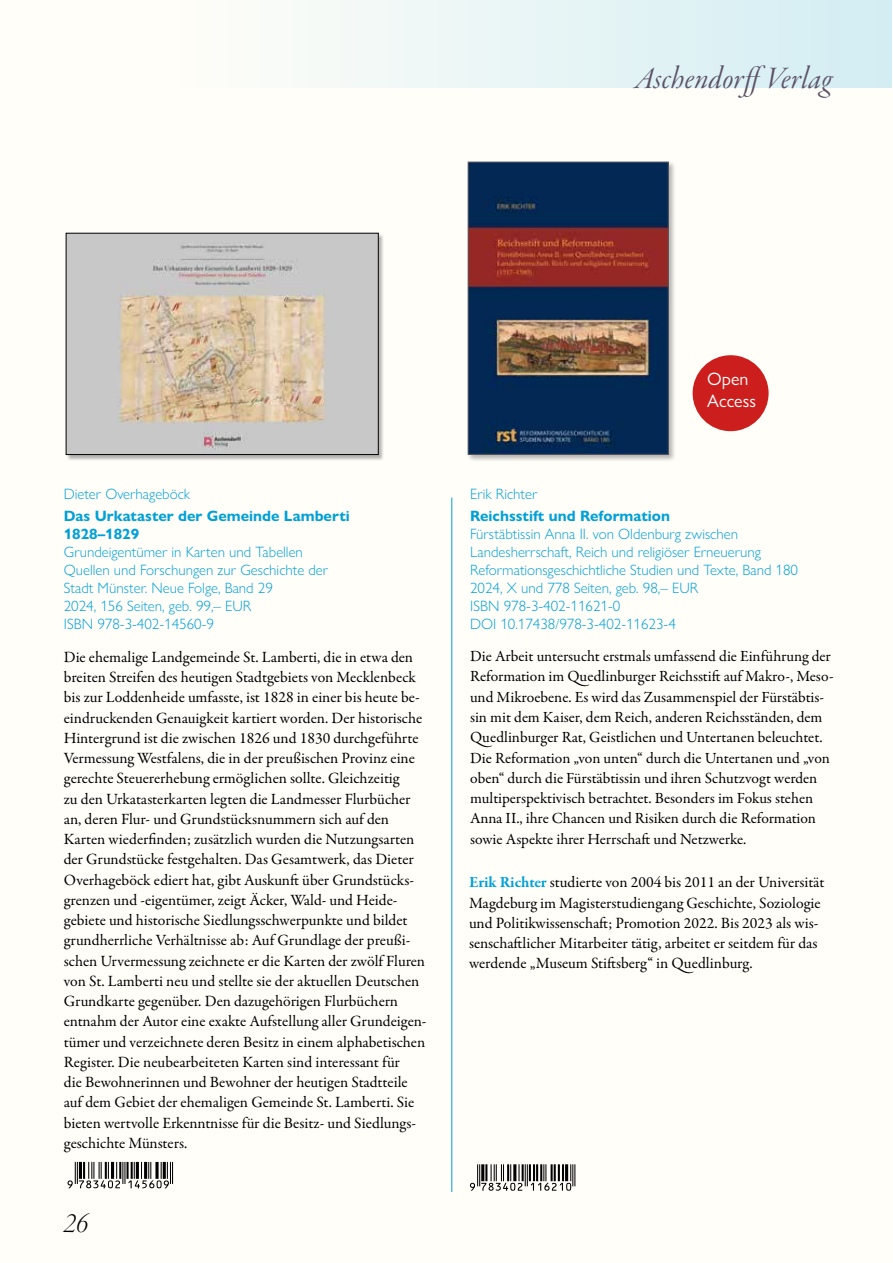
<style>
.page{position:relative;width:893px;height:1263px;background:#fffef9}
.page>*{position:absolute;margin:0;border:0;box-sizing:border-box;transform-origin:0 0}
.t1{font:33px "Garamond Premr Pro It Disp";letter-spacing:.01em;color:#5c5268}
.t2{font:30px "Garamond Premr Pro Lt It Disp";color:#000}
.t3{font:18px/21.6px "Gill Sans Nova";color:#fff}
.t4{font:15.75px/20.2px "Garamond Premr Pro";color:#000}
.t5{font:15.6px/20.2px "Garamond Premr Pro";color:#000}
.t6{font:300 15px/18px "Gill Sans Nova";color:#00a0d8}
.t7{font:700 15px/18px "Gill Sans Nova";color:#00a0d8}
.s1{font-weight:700;color:#00a0d8}
</style>
<div class="page">
<hr style="left:451px;top:497px;width:1px;height:695px;background:#00a0d8">
<div style="left:0;top:0;width:892px;height:87px;background:linear-gradient(to right,#fffffa,#d4eef3)"></div>
<div style="left:466px;top:160px;width:210px;height:302px;background:#000;opacity:.3"></div>
<img style="left:470px;top:164px;width:196px;height:288px">
<div style="left:468px;top:162px;width:200px;height:292px;border:1px solid #5a5964"></div>
<div style="left:66px;top:233px;width:318px;height:228px;background:#000;opacity:.3"></div>
<img style="left:68px;top:235px;width:308px;height:218px">
<div style="left:66px;top:233px;width:312px;height:222px;border:1px solid #000"></div>
<svg style="left:68px;top:1162px;width:105px;height:26px"></svg>
<svg style="left:470px;top:1164px;width:105px;height:27px"></svg>
<div style="left:693px;top:355px;width:76px;height:76px;background:#cc1f1d;border-radius:50%"></div>
<h1 class="t1" style="left:635px;top:61px;width:199px">AschendorffVerlag</h1>
<p class="t6" style="left:64px;top:485px;width:128px">Dieter Overhageböck</p>
<p class="t7" style="left:64px;top:507px;width:288px">Das Urkataster der Gemeinde Lamberti<br>1828–1829</p>
<p class="t6" style="left:64px;top:543px;width:266px">Grundeigentümer in Karten und Tabellen Quellen und Forschungen zur Geschichte der Stadt Münster. Neue Folge, Band 29<br>2024, 156 Seiten, geb. 99,– EUR<br>ISBN 978-3-402-14560-9</p>
<p class="t4" style="left:64px;top:647px;width:364px">Die ehemalige Landgemeinde St. Lamberti, die in etwa den breiten Streifen des heutigen Stadtgebiets von Mecklenbeck bis zur Loddenheide umfasste, ist 1828 in einer bis heute be&shy;eindruckenden Genauigkeit kartiert worden. Der historische Hintergrund ist die zwischen 1826 und 1830 durchgeführte Vermessung Westfalens, die in der preußischen Provinz eine gerechte Steuererhebung ermöglichen sollte. Gleichzeitig<br>zu den Urkatasterkarten legten die Landmesser Flurbücher an, deren Flur- und Grundstücksnummern sich auf den Karten wiederfinden; zusätzlich wurden die Nutzungsarten der Grundstücke festgehalten. Das Gesamtwerk, das Dieter Overhageböck ediert hat, gibt Auskunft über Grundstücks&shy;grenzen und -eigentümer, zeigt Äcker, Wald- und Heide&shy;gebiete und historische Siedlungsschwerpunkte und bildet grundherrliche Verhältnisse ab: Auf Grundlage der preußi&shy;schen Urvermessung zeichnete er die Karten der zwölf Fluren von St. Lamberti neu und stellte sie der aktuellen Deutschen Grundkarte gegenüber. Den dazugehörigen Flurbüchern entnahm der Autor eine exakte Aufstellung aller Grundeigen&shy;tümer und verzeichnete deren Besitz in einem alphabetischen Register. Die neubearbeiteten Karten sind interessant für<br>die Bewohnerinnen und Bewohner der heutigen Stadtteile auf dem Gebiet der ehemaligen Gemeinde St. Lamberti. Sie bieten wertvolle Erkenntnisse für die Besitz- und Siedlungs&shy;geschichte Münsters.</p>
<h2 class="t2" style="left:64px;top:1207px;width:26px">26</h2>
<p class="t3" style="left:707px;top:368px;width:50px">Open<br>Access</p>
<p class="t6" style="left:470px;top:485px;width:69px">Erik Richter</p>
<p class="t7" style="left:470px;top:507px;width:201px">Reichsstift und Reformation</p>
<p class="t6" style="left:470px;top:525px;width:329px">Fürstäbtissin Anna II. von Oldenburg zwischen Landesherrschaft, Reich und religiöser Erneuerung Reformationsgeschichtliche Studien und Texte, Band 180<br>2024, X und 778 Seiten, geb. 98,– EUR<br>ISBN 978-3-402-11621-0<br>DOI 10.17438/978-3-402-11623-4</p>
<p class="t5" style="left:470px;top:647px;width:365px">Die Arbeit untersucht erstmals umfassend die Einführung der Reformation im Quedlinburger Reichsstift auf Makro-, Meso&shy;und Mikroebene. Es wird das Zusammenspiel der Fürstäbtis&shy;sin mit dem Kaiser, dem Reich, anderen Reichsständen, dem Quedlinburger Rat, Geistlichen und Untertanen beleuchtet.<br>Die Reformation „von unten“ durch die Untertanen und „von oben“ durch die Fürstäbtissin und ihren Schutzvogt werden multiperspektivisch betrachtet. Besonders im Fokus stehen Anna II., ihre Chancen und Risiken durch die Reformation sowie Aspekte ihrer Herrschaft und Netzwerke.</p>
<p class="t4" style="left:469px;top:872px;width:357px"><span class="s1">Erik Richter</span> studierte von 2004 bis 2011 an der Universität Magdeburg im Magisterstudiengang Geschichte, Soziologie und Politikwissenschaft; Promotion 2022. Bis 2023 als wis&shy;senschaftlicher Mitarbeiter tätig, arbeitet er seitdem für das werdende „Museum Stiftsberg“ in Quedlinburg.</p>
</div>
